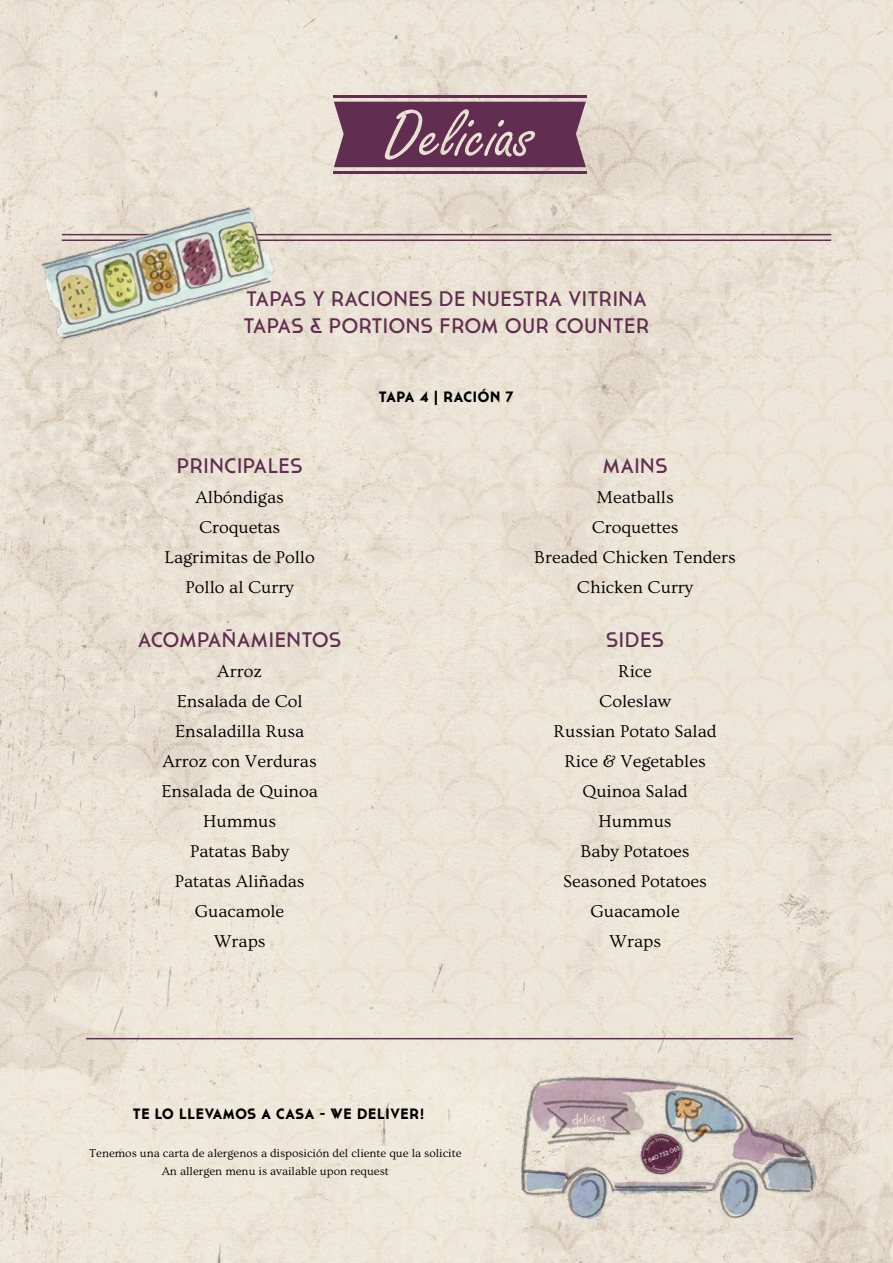
<style>
.page{position:relative;width:893px;height:1263px;background:#fff}
.page>*{position:absolute;margin:0;border:0;box-sizing:border-box;transform-origin:0 0}
.t1{font:21px/27px "Cassannet";letter-spacing:.03em;color:#612d50}
.t2{font:18px/30px "Ovo";color:#000;text-align:center}
.t3{font:700 15px "Cassannet";letter-spacing:.05em;color:#000}
.t4{font:12px/18px "Ovo";color:#000;text-align:center}
</style>
<div class="page">
<img style="left:0;top:0;width:893px;height:1263px">
<hr style="left:62px;top:239px;width:769px;height:2px;background:#612d50">
<hr style="left:62px;top:234px;width:769px;height:1px;background:#612d50">
<hr style="left:333px;top:96px;width:253px;height:2px;background:#612d50">
<hr style="left:333px;top:171px;width:253px;height:2px;background:#612d50">
<svg style="left:334px;top:102px;width:252px;height:65px"></svg>
<img style="left:506px;top:1059px;width:319px;height:168px">
<img style="left:31px;top:198px;width:253px;height:148px">
<hr style="left:86px;top:1038px;width:707px;height:1px;background:#612d50">
<p class="t1" style="left:244px;top:285px;width:407px">TAPAS Y RACIONES DE NUESTRA VITRINA<br>TAPAS &amp; PORTIONS FROM OUR COUNTER</p>
<p class="t1" style="left:177px;top:452px;width:127px">PRINCIPALES</p>
<p class="t2" style="left:164px;top:482px;width:152px">Albóndigas<br>Croquetas<br>Lagrimitas de Pollo<br>Pollo al Curry</p>
<p class="t1" style="left:138px;top:626px;width:204px">ACOMPAÑAMIENTOS</p>
<p class="t2" style="left:161px;top:656px;width:158px">Arroz<br>Ensalada de Col<br>Ensaladilla Rusa<br>Arroz con Verduras<br>Ensalada de Quinoa<br>Hummus<br>Patatas Baby<br>Patatas Aliñadas<br>Guacamole<br>Wraps</p>
<p class="t3" style="left:379px;top:388px;width:137px">TAPA 4 | RACIÓN 7</p>
<p class="t1" style="left:603px;top:452px;width:66px">MAINS</p>
<p class="t2" style="left:534px;top:482px;width:203px">Meatballs<br>Croquettes<br>Breaded Chicken Tenders<br>Chicken Curry</p>
<p class="t1" style="left:606px;top:626px;width:59px">SIDES</p>
<p class="t2" style="left:554px;top:656px;width:164px">Rice<br>Coleslaw<br>Russian Potato Salad<br>Rice &amp; Vegetables<br>Quinoa Salad<br>Hummus<br>Baby Potatoes<br>Seasoned Potatoes<br>Guacamole<br>Wraps</p>
<p class="t3" style="left:133px;top:1105px;width:293px">TE LO LLEVAMOS A CASA - WE DELIVER!</p>
<p class="t4" style="left:89px;top:1144px;width:374px">Tenemos una carta de alergenos a disposición del cliente que la solicite<br>An allergen menu is available upon request</p>
</div>
